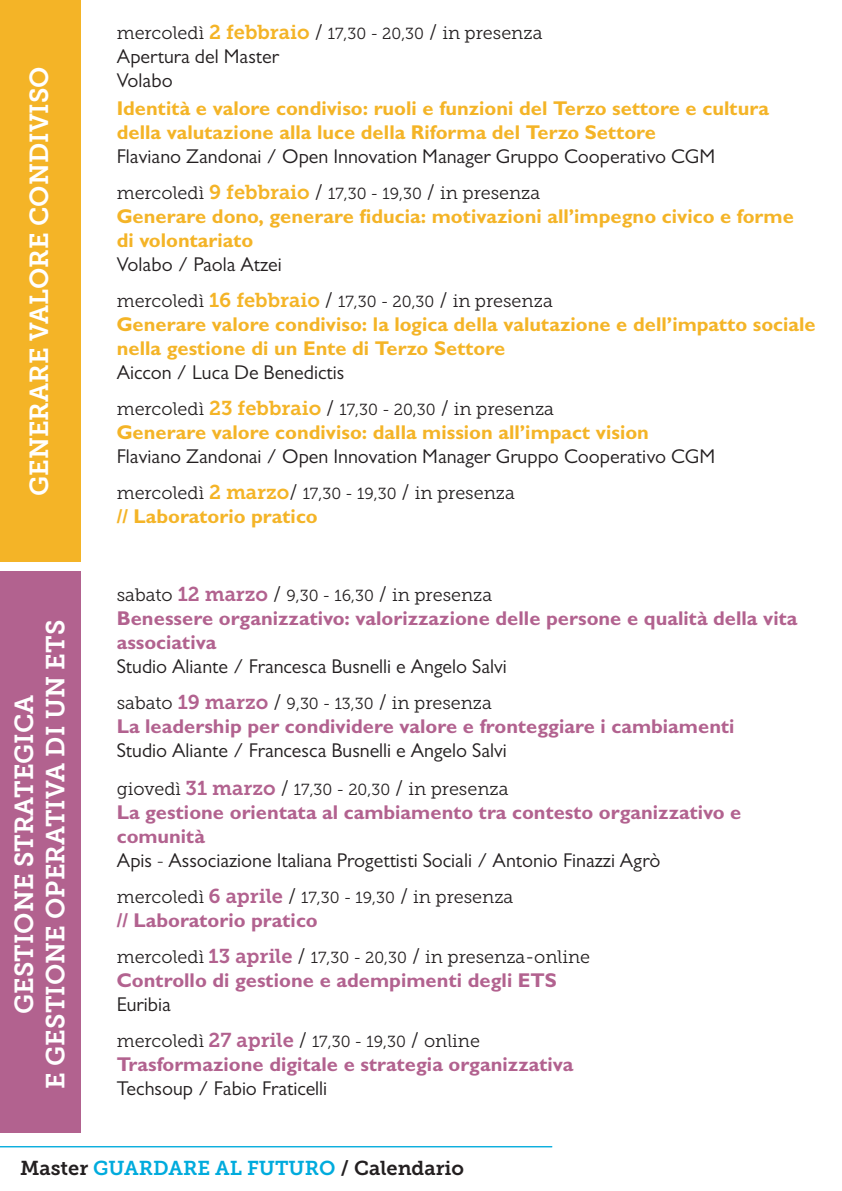
<style>
.page{position:relative;width:842px;height:1191px;background:#fff}
.page>*{position:absolute;margin:0;border:0;box-sizing:border-box;transform-origin:0 0}
.t1{font:26px/31.2px "Museo Slab 700";color:#fff;text-align:center}
.t2{font:700 20px/24px "Gill Sans MT Pro";color:#f4b427}
.t3{font:20px/24px "Gill Sans MT Pro";color:#231f20}
.t4{font:700 20px/24px "Gill Sans MT Pro";color:#b2628f}
.t5{font:20px "Museo Slab 700";color:#231f20}
.t6{font:18px "Museo Slab 300";color:#231f20}
.s1{font-family:"Museo Slab 700";font-size:20px;color:#f4b427}
.s2{font-size:20px}
.s3{font-size:16px}
.s4{font-family:"Museo Slab 700";font-size:20px;color:#b2628f}
.s5{color:#00abdd}
</style>
<div class="page">
<div style="left:0;top:0;width:80px;height:562px;background:#f4b427"></div>
<div style="left:0;top:571px;width:80px;height:561px;background:#b2628f"></div>
<hr style="left:0;top:1146px;width:552px;height:1px;background:#00abdd">
<h1 class="t1" style="left:24px;top:496px;width:431px;rotate:-90deg">GENERARE VALORE CONDIVISO</h1>
<h1 class="t1" style="left:9px;top:1088px;width:470px;rotate:-90deg">GESTIONE STRATEGICA<br>E GESTIONE OPERATIVA DI UN ETS</h1>
<p class="t6" style="left:117px;top:23px;width:427px">mercoledì <span class="s1">2 febbraio</span> <span class="s2">/</span> <span class="s3">17,30 - 20,30</span> <span class="s2">/</span> in presenza</p>
<p class="t3" style="left:117px;top:44px;width:164px">Apertura del Master<br>Volabo</p>
<p class="t2" style="left:117px;top:96px;width:654px">Identità e valore condiviso: ruoli e funzioni del Terzo settore e cultura della valutazione alla luce della Riforma del Terzo Settore</p>
<p class="t3" style="left:117px;top:144px;width:600px">Flaviano Zandonai / Open Innovation Manager Gruppo Cooperativo CGM</p>
<p class="t6" style="left:117px;top:183px;width:425px">mercoledì <span class="s1">9 febbraio</span> <span class="s2">/</span> <span class="s3">17,30 - 19,30</span> <span class="s2">/</span> in presenza</p>
<p class="t2" style="left:117px;top:204px;width:679px">Generare dono, generare fiducia: motivazioni all’impegno civico e forme di volontariato</p>
<p class="t3" style="left:117px;top:252px;width:167px">Volabo / Paola Atzei</p>
<p class="t6" style="left:117px;top:291px;width:438px">mercoledì <span class="s1">16 febbraio</span> <span class="s2">/</span> <span class="s3">17,30 - 20,30</span> <span class="s2">/</span> in presenza</p>
<p class="t2" style="left:117px;top:312px;width:701px">Generare valore condiviso: la logica della valutazione e dell’impatto sociale nella gestione di un Ente di Terzo Settore</p>
<p class="t3" style="left:117px;top:360px;width:229px">Aiccon / Luca De Benedictis</p>
<p class="t6" style="left:117px;top:399px;width:439px">mercoledì <span class="s1">23 febbraio</span> <span class="s2">/</span> <span class="s3">17,30 - 20,30</span> <span class="s2">/</span> in presenza</p>
<p class="t2" style="left:117px;top:420px;width:534px">Generare valore condiviso: dalla mission all’impact vision</p>
<p class="t3" style="left:117px;top:444px;width:600px">Flaviano Zandonai / Open Innovation Manager Gruppo Cooperativo CGM</p>
<p class="t6" style="left:117px;top:483px;width:400px">mercoledì <span class="s1">2 marzo</span><span class="s2">/</span> <span class="s3">17,30 - 19,30</span> <span class="s2">/</span> in presenza</p>
<p class="t2" style="left:117px;top:504px;width:203px">// Laboratorio pratico</p>
<p class="t6" style="left:117px;top:584px;width:377px">sabato <span class="s4">12 marzo</span> <span class="s2">/</span> <span class="s3">9,30 - 16,30</span> <span class="s2">/</span> in presenza</p>
<p class="t4" style="left:117px;top:605px;width:682px">Benessere organizzativo: valorizzazione delle persone e qualità della vita associativa</p>
<p class="t3" style="left:117px;top:653px;width:392px">Studio Aliante / Francesca Busnelli e Angelo Salvi</p>
<p class="t6" style="left:117px;top:692px;width:377px">sabato <span class="s4">19 marzo</span> <span class="s2">/</span> <span class="s3">9,30 - 13,30</span> <span class="s2">/</span> in presenza</p>
<p class="t4" style="left:117px;top:713px;width:619px">La leadership per condividere valore e fronteggiare i cambiamenti</p>
<p class="t3" style="left:117px;top:737px;width:392px">Studio Aliante / Francesca Busnelli e Angelo Salvi</p>
<p class="t6" style="left:117px;top:778px;width:393px">giovedì <span class="s4">31 marzo</span> <span class="s2">/</span> <span class="s3">17,30 - 20,30</span> <span class="s2">/</span> in presenza</p>
<p class="t4" style="left:117px;top:799px;width:626px">La gestione orientata al cambiamento tra contesto organizzativo e comunità</p>
<p class="t3" style="left:117px;top:847px;width:545px">Apis - Associazione Italiana Progettisti Sociali / Antonio Finazzi Agrò</p>
<p class="t6" style="left:117px;top:886px;width:398px">mercoledì <span class="s4">6 aprile</span> <span class="s2">/</span> <span class="s3">17,30 - 19,30</span> <span class="s2">/</span> in presenza</p>
<p class="t4" style="left:117px;top:907px;width:203px">// Laboratorio pratico</p>
<p class="t6" style="left:117px;top:946px;width:475px">mercoledì <span class="s4">13 aprile</span> <span class="s2">/</span> <span class="s3">17,30 - 20,30</span> <span class="s2">/</span> in presenza-online</p>
<p class="t4" style="left:117px;top:967px;width:442px">Controllo di gestione e adempimenti degli ETS</p>
<p class="t3" style="left:117px;top:991px;width:56px">Euribia</p>
<p class="t6" style="left:117px;top:1030px;width:365px">mercoledì <span class="s4">27 aprile</span> <span class="s2">/</span> <span class="s3">17,30 - 19,30</span> <span class="s2">/</span> online</p>
<p class="t4" style="left:117px;top:1051px;width:458px">Trasformazione digitale e strategia organizzativa</p>
<p class="t3" style="left:117px;top:1075px;width:212px">Techsoup / Fabio Fraticelli</p>
<p class="t5" style="left:20px;top:1156px;width:446px">Master <span class="s5">GUARDARE AL FUTURO</span> / Calendario</p>
</div>
